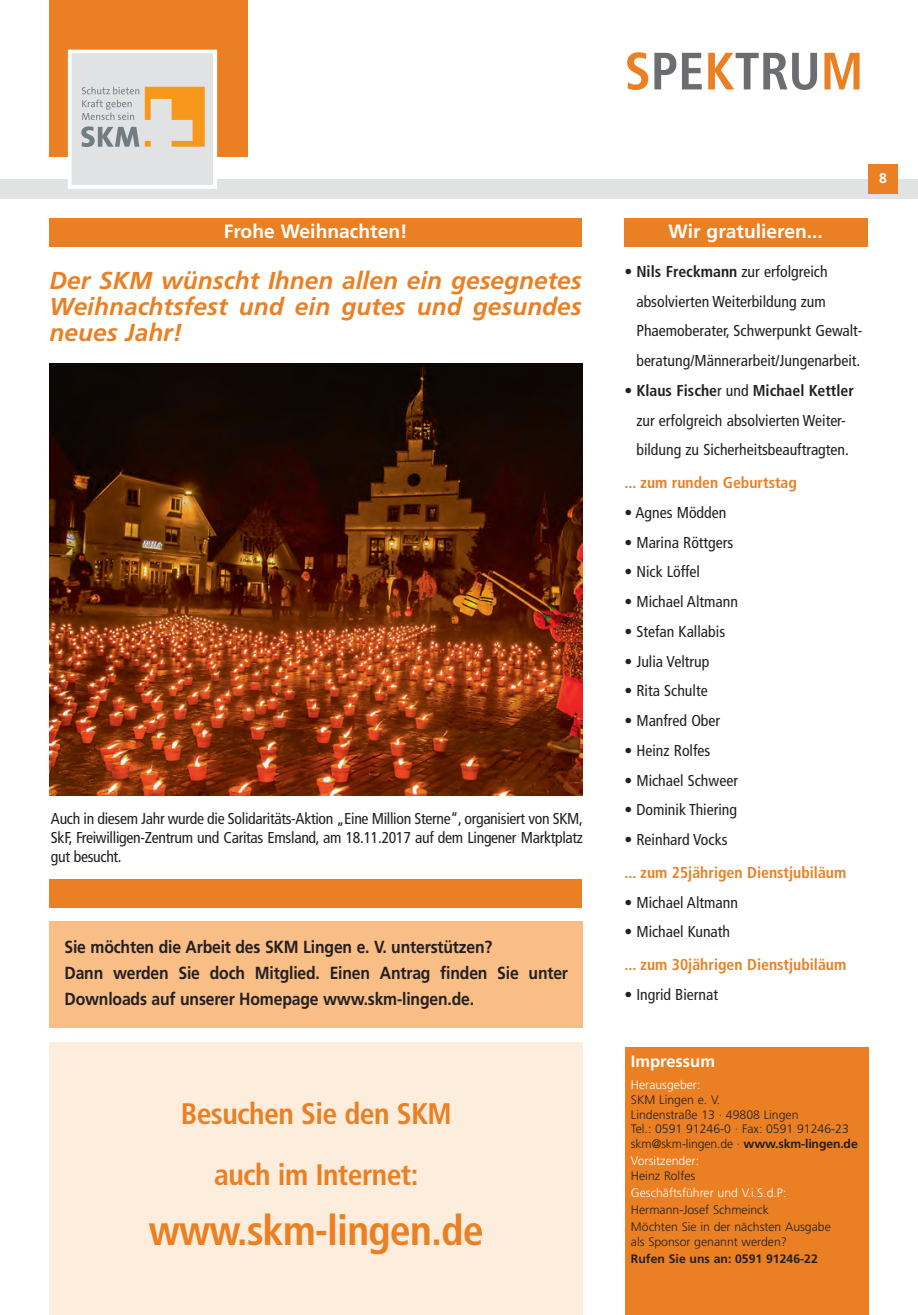
<style>
.page{position:relative;width:918px;height:1315px;background:#fff}
.page>*{position:absolute;margin:0;border:0;box-sizing:border-box;transform-origin:0 0}
.t1{font:700 condensed 52.5px "Frutiger";color:#6c6d70}
.t2{font:700 condensed 42px "Frutiger";letter-spacing:-.02em;color:#ea8023}
.t3{font:700 condensed 29.75px/61.2px "Frutiger";letter-spacing:-.02em;color:#ea8023;text-align:center}
.t4{font:italic 700 24.5px/26.2px "Frutiger";color:#ea8023;text-align:justify}
.t5{font:700 19.25px "Frutiger";color:#fff}
.t6{font:700 17.5px/26.2px "Frutiger";letter-spacing:-.01em;color:#231f20;scale:.9 1}
.t7{font:700 16.45px "Frutiger";color:#fff}
.t8{font:condensed 15.75px/29.8px "Frutiger";color:#231f20}
.t9{font:700 condensed 15.75px "Frutiger";color:#ea8023}
.t10{font:700 14px "Frutiger";color:#fff}
.t11{font:300 12.25px/14.7px "Frutiger";color:#231f20}
.t12{font:300 12.25px "Frutiger";color:#fff}
.t13{font:700 12.25px "Frutiger";color:#231f20}
.s1{color:#ea8023}
.s2{font-weight:700}
</style>
<div class="page">
<div style="left:0;top:179px;width:918px;height:19px;background:#e1e2e4"></div>
<div style="left:625px;top:1047px;width:243px;height:268px;background:#ea8023"></div>
<div style="left:624px;top:218px;width:243px;height:29px;background:#ea8023"></div>
<div style="left:50px;top:218px;width:532px;height:29px;background:#ea8023"></div>
<div style="left:50px;top:878px;width:532px;height:29px;background:#ea8023"></div>
<div style="left:50px;top:0;width:198px;height:156px;background:#ea8023"></div>
<div style="left:72px;top:53px;width:141px;height:132px;background:#e1e2e4"></div>
<div style="left:68px;top:50px;width:149px;height:139px;border:4px solid #fff"></div>
<svg style="left:82px;top:100px;width:52px;height:20px"></svg>
<svg style="left:82px;top:87px;width:57px;height:7px"></svg>
<svg style="left:81px;top:126px;width:58px;height:21px"></svg>
<svg style="left:145px;top:87px;width:60px;height:60px"></svg>
<div style="left:868px;top:164px;width:30px;height:29px;background:#ea8023"></div>
<div style="left:50px;top:1042px;width:533px;height:273px;background:#fceddc"></div>
<img style="left:50px;top:363px;width:532px;height:433px">
<div style="left:50px;top:921px;width:533px;height:106px;background:#f9be86"></div>
<h1 class="t1" style="left:624px;top:50px;width:240px"><span class="s1">S</span>PE<span class="s1">K</span>TRU<span class="s1">M</span></h1>
<p class="t5" style="left:224px;top:224px;width:185px">Frohe Weihnachten!</p>
<p class="t5" style="left:668px;top:224px;width:156px">Wir gratulieren...</p>
<h3 class="t4" style="left:50px;top:269px;width:534px">Der SKM wünscht Ihnen allen ein gesegnetes Weihnachtsfest und ein gutes und gesundes neues Jahr!</h3>
<p class="t8" style="left:51px;top:809px;width:533px;line-height:19.2px;text-align:justify">Auch in diesem Jahr wurde die Solidaritäts-Aktion „Eine Million Sterne“, organisiert von SKM, SkF, Freiwilligen-Zentrum und Caritas Emsland, am 18.11.2017 auf dem Lingener Marktplatz gut besucht.</p>
<p class="t6" style="left:64px;top:934px;width:561px">Sie möchten die Arbeit des SKM Lingen e. V. unterstützen?<br>Dann werden Sie doch Mitglied. Einen Antrag finden Sie unter<br>Downloads auf unserer Homepage www.skm-lingen.de.</p>
<p class="t8" style="left:636px;top:258px;width:228px;text-indent:-12px">• <span class="s2">Nils Freckmann</span> zur erfolgreich absolvierten Weiterbildung zum Phaemoberater, Schwerpunkt Gewalt&shy;beratung/Männerarbeit/Jungenarbeit.</p>
<p class="t8" style="left:624px;top:377px;width:231px;text-align:center">• <span class="s2">Klaus Fische</span>r und <span class="s2">Michael Kettler </span>zur erfolgreich absolvierten Weiter&shy;bildung zu Sicherheitsbeauftragten.</p>
<p class="t9" style="left:624px;top:476px;width:174px">... zum runden Geburtstag</p>
<p class="t8" style="left:624px;top:499px;width:103px">• Agnes Mödden</p>
<p class="t8" style="left:624px;top:528px;width:110px">• Marina Röttgers</p>
<p class="t8" style="left:624px;top:558px;width:77px">• Nick Löffel</p>
<p class="t8" style="left:624px;top:588px;width:115px">• Michael Altmann</p>
<p class="t8" style="left:624px;top:618px;width:102px">• Stefan Kallabis</p>
<p class="t8" style="left:624px;top:647px;width:87px">• Julia Veltrup</p>
<p class="t8" style="left:624px;top:677px;width:85px">• Rita Schulte</p>
<p class="t8" style="left:624px;top:707px;width:97px">• Manfred Ober</p>
<p class="t8" style="left:624px;top:737px;width:87px">• Heinz Rolfes</p>
<p class="t8" style="left:624px;top:766px;width:115px">• Michael Schweer</p>
<p class="t8" style="left:624px;top:796px;width:114px">• Dominik Thiering</p>
<p class="t8" style="left:624px;top:826px;width:105px">• Reinhard Vocks</p>
<p class="t9" style="left:624px;top:866px;width:223px">... zum 25jährigen Dienstjubiläum</p>
<p class="t8" style="left:624px;top:888px;width:115px">• Michael Altmann</p>
<p class="t8" style="left:624px;top:918px;width:107px">• Michael Kunath</p>
<p class="t9" style="left:624px;top:958px;width:223px">... zum 30jährigen Dienstjubiläum</p>
<p class="t8" style="left:624px;top:980px;width:95px">• Ingrid Biernat</p>
<p class="t10" style="left:879px;top:173px;width:9px">8</p>
<h3 class="t3" style="left:181px;top:1085px;width:273px">Besuchen Sie den SKM auch im Internet:</h3>
<h2 class="t2" style="left:149px;top:1213px;width:336px">www.skm-lingen.de</h2>
<p class="t7" style="left:631px;top:1054px;width:85px">Impressum</p>
<p class="t12" style="left:631px;top:1080px;width:71px">Herausgeber:</p>
<p class="t11" style="left:631px;top:1093px;width:228px">SKM Lingen e. V.<br>Lindenstraße 13 · 49808 Lingen<br>Tel.: 0591 91246-0 · Fax: 0591 91246-23 skm@skm-lingen.de · <span class="s2">www.skm-lingen.de</span></p>
<p class="t12" style="left:631px;top:1156px;width:70px">Vorsitzender:</p>
<p class="t11" style="left:631px;top:1169px;width:66px">Heinz Rolfes</p>
<p class="t12" style="left:631px;top:1187px;width:157px">Geschäftsführer und V.i.S.d.P:</p>
<p class="t11" style="left:631px;top:1202px;width:201px;line-height:17px">Hermann-Josef Schmeinck<br>Möchten Sie in der nächsten Ausgabe</p>
<p class="t11" style="left:631px;top:1235px;width:158px">als Sponsor genannt werden?</p>
<p class="t13" style="left:631px;top:1254px;width:188px">Rufen Sie uns an: 0591 91246-22</p>
</div>
